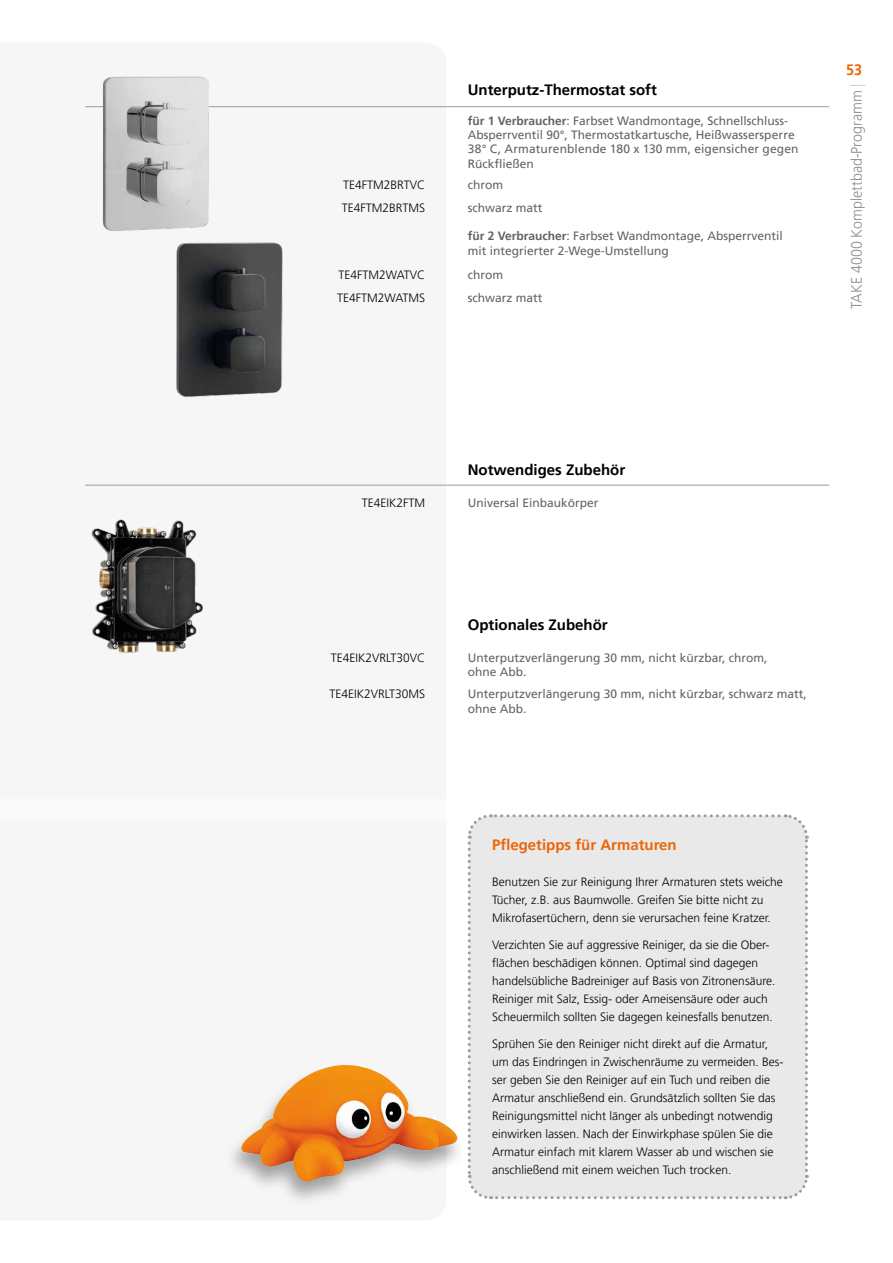
<style>
.page{position:relative;width:893px;height:1263px;background:#fff}
.page>*{position:absolute;margin:0;border:0;box-sizing:border-box;transform-origin:0 0}
.t1{font:700 15px "Frutiger LT Pro";color:#000}
.t2{font:300 15px "Frutiger LT Pro";color:#888c90;scale:.95 1}
.t3{font:700 15px "Frutiger LT Pro";color:#ec6608}
.t4{font:700 15px "Frutiger LT Pro";color:#ec6608;scale:.95 1}
.t5{font:300 12px/18px "Frutiger LT Pro";color:#000}
.t6{font:12px/14.4px "Frutiger LT Pro";color:#646363}
.s1{font-weight:700}
.s2{color:#cdcccf}
</style>
<div class="page">
<hr style="left:85px;top:485px;width:744px;height:1px;background:#9d9d9c">
<hr style="left:85px;top:106px;width:744px;height:1px;background:#9d9d9c">
<div style="left:467px;top:814px;width:342px;height:386px;background:#e9e9ea"></div>
<div style="left:224px;top:1063px;width:242px;height:144px;background:#000;opacity:.35"></div>
<img style="left:240px;top:1065px;width:218px;height:117px">
<img style="left:176px;top:242px;width:107px;height:156px">
<img style="left:85px;top:76px;width:157px;height:177px">
<img style="left:91px;top:519px;width:113px;height:134px">
<p class="t1" style="left:468px;top:81px;width:191px">Unterputz-Thermostat soft</p>
<p class="t6" style="left:468px;top:113px;width:332px"><span class="s1">für 1 Verbraucher</span>: Farbset Wandmontage, Schnellschluss-Absperrventil 90°, Thermostatkartusche, Heißwassersperre 38° C, Armaturenblende 180 x 130 mm, eigensicher gegen Rückfließen</p>
<p class="t5" style="left:343px;top:176px;width:84px">TE4FTM2BRTVC</p>
<p class="t6" style="left:468px;top:178px;width:37px">chrom</p>
<p class="t5" style="left:342px;top:199px;width:85px">TE4FTM2BRTMS</p>
<p class="t6" style="left:468px;top:201px;width:76px">schwarz matt</p>
<p class="t6" style="left:468px;top:229px;width:317px"><span class="s1">für 2 Verbraucher</span>: Farbset Wandmontage, Absperrventil mit integrierter 2-Wege-Umstellung</p>
<p class="t5" style="left:339px;top:266px;width:88px">TE4FTM2WATVC</p>
<p class="t6" style="left:468px;top:268px;width:37px">chrom</p>
<p class="t5" style="left:337px;top:289px;width:90px">TE4FTM2WATMS</p>
<p class="t6" style="left:468px;top:291px;width:76px">schwarz matt</p>
<p class="t4" style="left:846px;top:61px;width:18px">53</p>
<p class="t2" style="left:848px;top:309px;width:239px;rotate:-90deg">TAKE 4000 Komplettbad-Programm <span class="s2">|</span></p>
<p class="t1" style="left:468px;top:461px;width:159px">Notwendiges Zubehör</p>
<p class="t5" style="left:362px;top:493px;width:65px">TE4EIK2FTM</p>
<p class="t6" style="left:468px;top:495px;width:132px">Universal Einbaukörper</p>
<p class="t1" style="left:468px;top:616px;width:142px">Optionales Zubehör</p>
<p class="t5" style="left:331px;top:649px;width:96px">TE4EIK2VRLT30VC</p>
<p class="t6" style="left:468px;top:650px;width:301px">Unterputzverlängerung 30 mm, nicht kürzbar, chrom, ohne Abb.</p>
<p class="t5" style="left:330px;top:685px;width:97px">TE4EIK2VRLT30MS</p>
<p class="t6" style="left:468px;top:687px;width:340px">Unterputzverlängerung 30 mm, nicht kürzbar, schwarz matt, ohne Abb.</p>
<p class="t3" style="left:492px;top:836px;width:186px">Pflegetipps für Armaturen</p>
<p class="t5" style="left:492px;top:873px;width:292px">Benutzen Sie zur Reinigung Ihrer Armaturen stets weiche<br>Tücher, z.B. aus Baumwolle. Greifen Sie bitte nicht zu<br>Mikrofasertüchern, denn sie verursachen feine Kratzer.</p>
<p class="t5" style="left:492px;top:936px;width:285px">Verzichten Sie auf aggressive Reiniger, da sie die Ober&shy;flächen beschädigen können. Optimal sind dagegen handelsübliche Badreiniger auf Basis von Zitronensäure.<br>Reiniger mit Salz, Essig- oder Ameisensäure oder auch Scheuermilch sollten Sie dagegen keinesfalls benutzen.</p>
<p class="t5" style="left:492px;top:1035px;width:293px">Sprühen Sie den Reiniger nicht direkt auf die Armatur, um das Eindringen in Zwischenräume zu vermeiden. Bes&shy;ser geben Sie den Reiniger auf ein Tuch und reiben die Armatur anschließend ein. Grundsätzlich sollten Sie das Reinigungsmittel nicht länger als unbedingt notwendig einwirken lassen. Nach der Einwirkphase spülen Sie die Armatur einfach mit klarem Wasser ab und wischen sie anschließend mit einem weichen Tuch trocken.</p>
</div>
